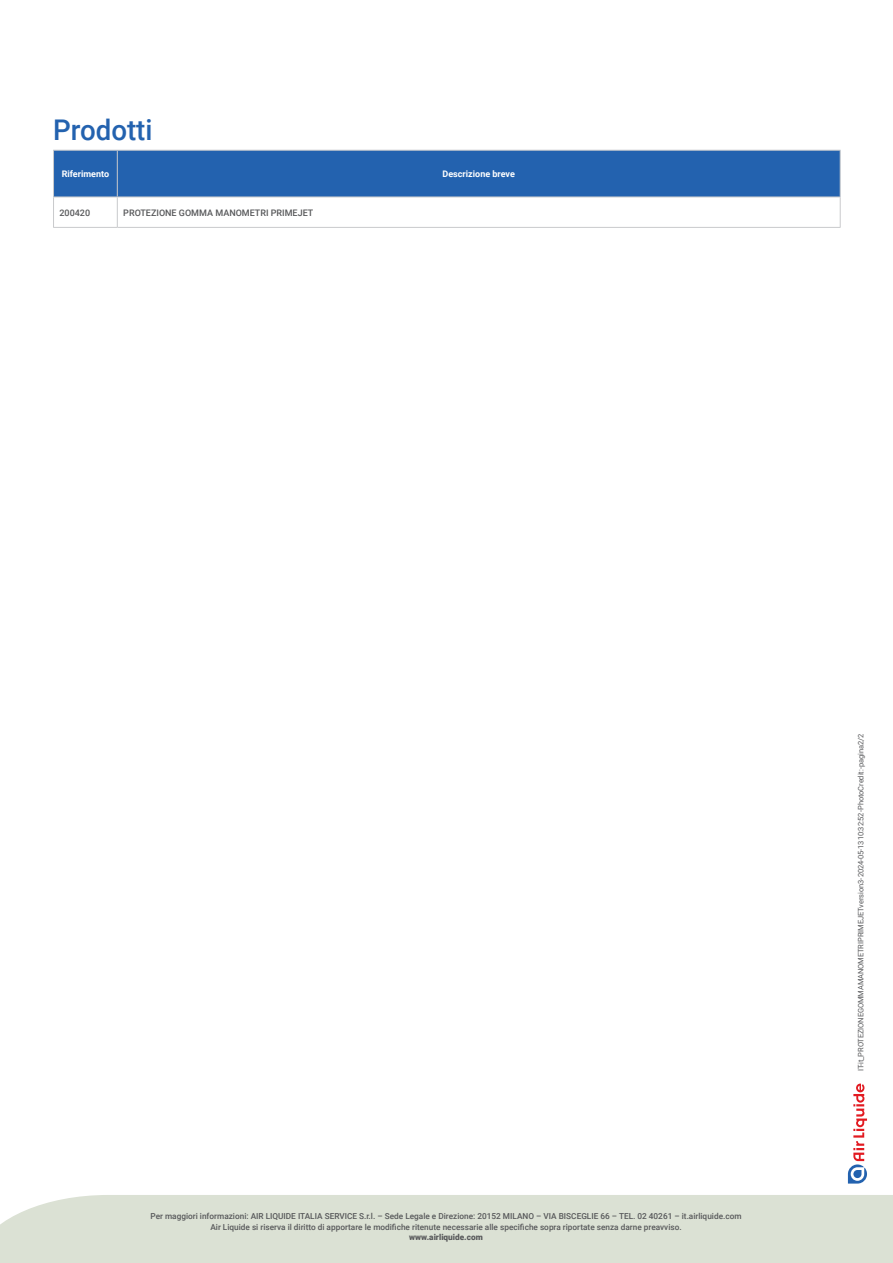
<style>
.page{position:relative;width:893px;height:1263px;background:#fff}
.page>*{position:absolute;margin:0;border:0;box-sizing:border-box;transform-origin:0 0}
.Sous_titre_bleu_pour_Tableaux_p_2{font:500 28.5px "Roboto";color:#2362af}
.Tableau_texte_intérieur_féré_à_gauche{font:500 9px "Roboto";color:#57585a}
.Tableau_entete_blanc{font:700 9px "Roboto";color:#fff}
.t1{font:500 8.25px/10.5px "Roboto";color:#57585a;text-align:center}
.t2{font:900 8.25px "Roboto";color:#57585a}
.t3{font:7.5px "Roboto";letter-spacing:-.015em;color:#57585a}
</style>
<div class="page">
<div style="left:0;top:1195px;width:893px;height:68px;background:#dbe1d4"></div>
<svg style="left:848px;top:1083px;width:19px;height:100px"></svg>
<div style="left:54px;top:151px;width:786px;height:46px;background:#2362af"></div>
<hr style="left:53px;top:150px;width:64px;height:1px;background:#c9cacc">
<hr style="left:53px;top:151px;width:1px;height:46px;background:#c9cacc">
<hr style="left:117px;top:150px;width:724px;height:1px;background:#c9cacc">
<hr style="left:117px;top:151px;width:1px;height:46px;background:#c9cacc">
<hr style="left:840px;top:151px;width:1px;height:46px;background:#c9cacc">
<hr style="left:53px;top:197px;width:64px;height:1px;background:#c9cacc">
<hr style="left:53px;top:197px;width:1px;height:30px;background:#c9cacc">
<hr style="left:117px;top:197px;width:724px;height:1px;background:#c9cacc">
<hr style="left:117px;top:197px;width:1px;height:30px;background:#c9cacc">
<hr style="left:840px;top:197px;width:1px;height:30px;background:#c9cacc">
<hr style="left:53px;top:227px;width:64px;height:1px;background:#c9cacc">
<hr style="left:117px;top:227px;width:724px;height:1px;background:#c9cacc">
<p class="Sous_titre_bleu_pour_Tableaux_p_2" style="left:53px;top:110px;width:101px">Prodotti</p>
<p class="Tableau_entete_blanc" style="left:62px;top:167px;width:49px">Riferimento</p>
<p class="Tableau_entete_blanc" style="left:443px;top:167px;width:74px">Descrizione breve</p>
<p class="Tableau_texte_intérieur_féré_à_gauche" style="left:60px;top:206px;width:32px">200420</p>
<p class="Tableau_texte_intérieur_féré_à_gauche" style="left:123px;top:206px;width:192px">PROTEZIONE GOMMA MANOMETRI PRIMEJET</p>
<p class="t1" style="left:150px;top:1211px;width:593px">Per maggiori informazioni: AIR LIQUIDE ITALIA SERVICE S.r.l. – Sede Legale e Direzione: 20152 MILANO – VIA BISCEGLIE 66 – TEL. 02 40261 – it.airliquide.com<br>Air Liquide si riserva il diritto di apportare le modifiche ritenute necessarie alle specifiche sopra riportate senza darne preavviso.</p>
<p class="t2" style="left:409px;top:1231px;width:75px">www.airliquide.com</p>
<p class="t3" style="left:856px;top:1071px;width:339px;rotate:-90deg">IT-it_PROTEZIONE GOMMA MANOMETRI PRIMEJET version 3 - 2024-05-13 10:32:52 - Photo Credit: - pagina 2/2</p>
</div>
